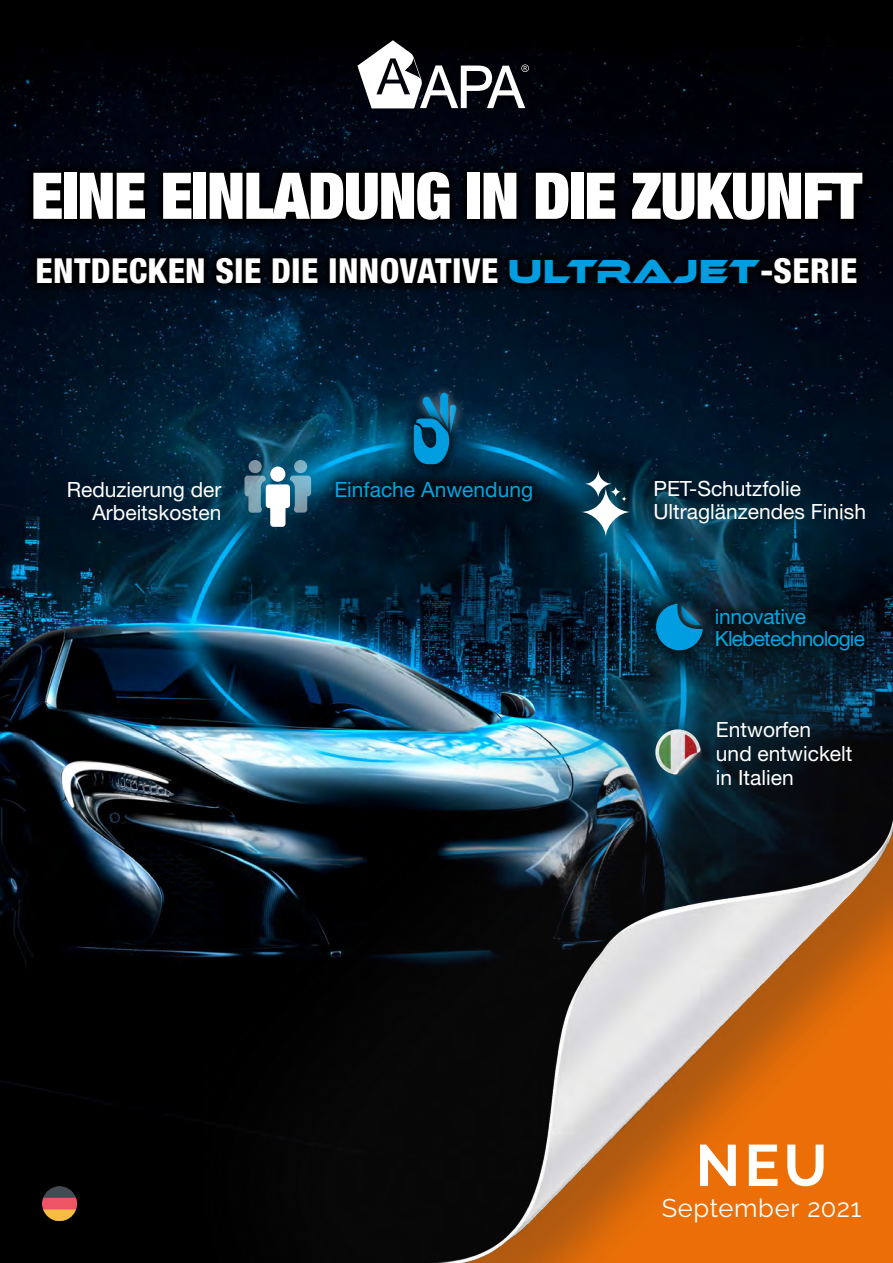
<style>
.page{position:relative;width:893px;height:1263px;background:#fff}
.page>*{position:absolute;margin:0;border:0;box-sizing:border-box;transform-origin:0 0}
.t1{font:900 condensed 64.5px "Helvetica Neue LT Std";letter-spacing:-.02em;color:#fff}
.t2{font:700 58.2px "Raleway";color:#fff}
.t3{font:800 condensed 34.5px "Helvetica Neue LT Std";letter-spacing:.01em;color:#fff}
.t4{font:25.5px "Raleway";letter-spacing:.025em;color:#fff}
.t5{font:21px/22.5px "Helvetica Neue LT Std";color:#fff}
.t6{font:21px/22.5px "Helvetica Neue LT Std";letter-spacing:-.04em;color:#00a7e3}
.t7{font:21px "Helvetica Neue LT Std";color:#00a7e3}
.s1{font-family:"Ethnocentric Rg";font-weight:700;font-stretch:normal;color:#009ee0}
</style>
<div class="page">
<img style="left:0;top:0;width:893px;height:1263px">
<svg style="left:332px;top:541px;width:561px;height:72px;background:#03263a"></svg>
<img style="left:205px;top:613px;width:688px;height:650px">
<svg style="left:357px;top:40px;width:172px;height:68px"></svg>
<svg style="left:580px;top:486px;width:51px;height:51px"></svg>
<svg style="left:584px;top:470px;width:28px;height:28px"></svg>
<svg style="left:610px;top:486px;width:11px;height:11px"></svg>
<svg style="left:621px;top:496px;width:6px;height:6px"></svg>
<svg style="left:249px;top:460px;width:13px;height:13px"></svg>
<svg style="left:294px;top:460px;width:13px;height:13px"></svg>
<svg style="left:245px;top:476px;width:66px;height:51px"></svg>
<div style="left:270px;top:466px;width:15px;height:16px;background:#fff;border-radius:50%"></div>
<div style="left:440px;top:395px;width:26px;height:46px;background:#fff;opacity:.5"></div>
<div style="left:430px;top:383px;width:28px;height:53px;background:#011e35"></div>
<div style="left:413px;top:387px;width:39px;height:45px;background:#fff;opacity:.5"></div>
<div style="left:402px;top:407px;width:59px;height:69px;background:#000;opacity:.5"></div>
<svg style="left:414px;top:393px;width:43px;height:71px;background:#086691"></svg>
<img style="left:643px;top:717px;width:71px;height:71px">
<div style="left:644px;top:592px;width:71px;height:70px;background:#000;opacity:.5"></div>
<svg style="left:656px;top:604px;width:47px;height:46px;background:#0573a2"></svg>
<svg style="left:22px;top:160px;width:852px;height:72px;background:#000206"></svg>
<svg style="left:26px;top:246px;width:842px;height:49px;background:#00040a"></svg>
<div style="left:324px;top:470px;width:220px;height:43px;background:#000;opacity:.5"></div>
<div style="left:705px;top:598px;width:171px;height:64px;background:#000;opacity:.5"></div>
<img style="left:43px;top:1186px;width:34px;height:34px">
<h1 class="t1" style="left:31px;top:155px;width:833px">EINE EINLADUNG IN DIE ZUKUNFT</h1>
<h3 class="t3" style="left:36px;top:249px;width:823px">ENTDECKEN SIE DIE INNOVATIVE <span class="s1">ULTRAJET</span>-SERIE</h3>
<p class="t5" style="left:67px;top:478px;width:156px;text-align:right">Reduzierung der<br>Arbeitskosten</p>
<p class="t7" style="left:334px;top:477px;width:200px">Einfache Anwendung</p>
<p class="t5" style="left:653px;top:477px;width:214px">PET-Schutzfolie<br>Ultraglänzendes Finish</p>
<p class="t6" style="left:715px;top:605px;width:152px">innovative<br>Klebetechnologie</p>
<p class="t5" style="left:716px;top:717px;width:138px;line-height:24px">Entworfen<br>und entwickelt in Italien</p>
<h2 class="t2" style="left:696px;top:1132px;width:133px">NEU</h2>
<p class="t4" style="left:662px;top:1193px;width:201px">September 2021</p>
</div>
